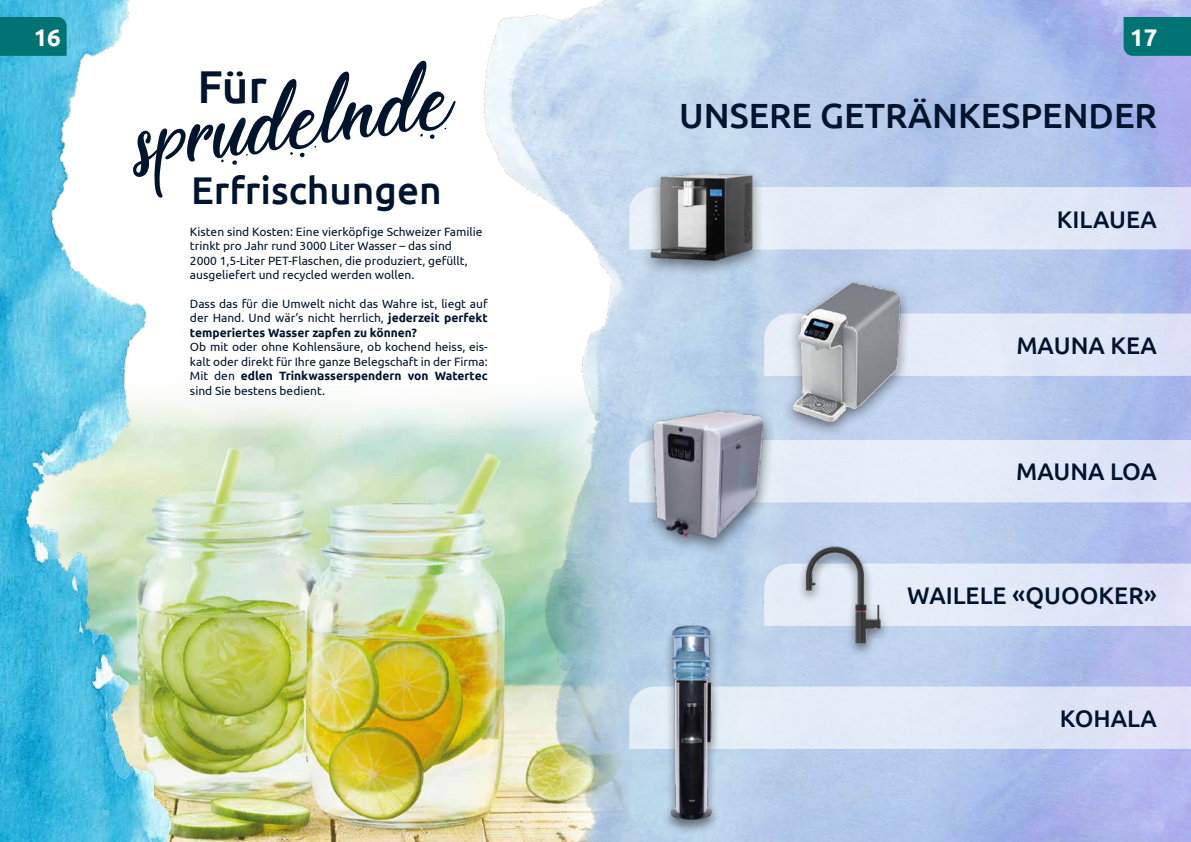
<style>
.page{position:relative;width:1191px;height:842px;background:#fff}
.page>*{position:absolute;margin:0;border:0;box-sizing:border-box;transform-origin:0 0}
.t1{font:90px "Kashmir Rosy Personal Use";color:#00142e}
.t2{font:500 46px "Ubuntu";color:#00142e}
.t3{font:500 38.6px "Ubuntu";color:#00142e}
.t4{font:500 35px "Ubuntu";color:#00142e}
.t5{font:500 24px "Ubuntu";color:#00142e}
.t6{font:700 24px "Ubuntu";color:#fff}
.t7{font:12px/14.4px "Ubuntu";color:#00142e;text-align:justify}
.s1{font-weight:700}
</style>
<div class="page">
<img style="left:181px;top:401px;width:123px;height:441px">
<img style="left:304px;top:0;width:887px;height:842px">
<svg style="left:629px;top:187px;width:562px;height:62px;background:#e0e8f6"></svg>
<div style="left:639px;top:168px;width:125px;height:110px;background:#000;opacity:.5"></div>
<img style="left:645px;top:166px;width:116px;height:101px">
<div style="left:764px;top:313px;width:427px;height:63px;background:#e0e8f7"></div>
<div style="left:781px;top:276px;width:131px;height:162px;background:#000;opacity:.5"></div>
<img style="left:768px;top:260px;width:136px;height:171px">
<svg style="left:629px;top:440px;width:562px;height:62px;background:#e2e9f7"></svg>
<div style="left:641px;top:405px;width:134px;height:151px;background:#000;opacity:.5"></div>
<img style="left:643px;top:405px;width:120px;height:135px">
<svg style="left:629px;top:686px;width:562px;height:63px;background:#e0e7f6"></svg>
<div style="left:661px;top:622px;width:60px;height:212px;background:#000;opacity:.5"></div>
<img style="left:661px;top:620px;width:60px;height:205px">
<div style="left:764px;top:564px;width:427px;height:62px;background:#e1e9f7"></div>
<div style="left:797px;top:543px;width:92px;height:115px;background:#000;opacity:.5"></div>
<img style="left:804px;top:543px;width:79px;height:103px">
<img style="left:0;top:0;width:181px;height:842px">
<div style="left:0;top:17px;width:67px;height:39px;background:#007473"></div>
<div style="left:1123px;top:17px;width:68px;height:39px;background:#007473"></div>
<svg style="left:90px;top:25px;width:401px;height:187px"></svg>
<div style="left:171px;top:153px;width:291px;height:81px;background:#fff"></div>
<div style="left:173px;top:42px;width:119px;height:89px;background:#fff"></div>
<svg style="left:154px;top:128px;width:32px;height:70px"></svg>
<h3 class="t6" style="left:34px;top:23px;width:29px">16</h3>
<h3 class="t6" style="left:1130px;top:23px;width:29px">17</h3>
<h1 class="t1" style="left:129px;top:86px;width:319px;rotate:-8deg">s rudelnde</h1>
<h2 class="t2" style="left:197px;top:57px;width:71px">Für</h2>
<h3 class="t4" style="left:679px;top:94px;width:479px">UNSERE GETRÄNKESPENDER</h3>
<h3 class="t3" style="left:191px;top:166px;width:252px">Erfrischungen</h3>
<h3 class="t5" style="left:1057px;top:204px;width:101px">KILAUEA</h3>
<p class="t7" style="left:190px;top:224px;width:294px;text-align:left">Kisten sind Kosten: Eine vierköpfige Schweizer Familie trinkt pro Jahr rund 3000 Liter Wasser – das sind<br>2000 1,5-Liter PET-Flaschen, die produziert, gefüllt, ausgeliefert und recycled werden wollen.</p>
<p class="t7" style="left:190px;top:296px;width:299px">Dass das für die Umwelt nicht das Wahre ist, liegt auf der Hand. Und wär‘s nicht herrlich, <span class="s1">jederzeit perfekt temperiertes Wasser zapfen zu können?</span></p>
<p class="t7" style="left:190px;top:339px;width:299px">Ob mit oder ohne Kohlensäure, ob kochend heiss, eis&shy;kalt oder direkt für Ihre ganze Belegschaft in der Firma:<br>Mit den <span class="s1">edlen Trinkwasserspendern von Watertec </span>sind Sie bestens bedient.</p>
<h3 class="t5" style="left:1016px;top:330px;width:142px">MAUNA KEA</h3>
<h3 class="t5" style="left:1016px;top:457px;width:142px">MAUNA LOA</h3>
<h3 class="t5" style="left:907px;top:580px;width:251px">WAILELE «QUOOKER»</h3>
<h3 class="t5" style="left:1059px;top:703px;width:99px">KOHALA</h3>
</div>
